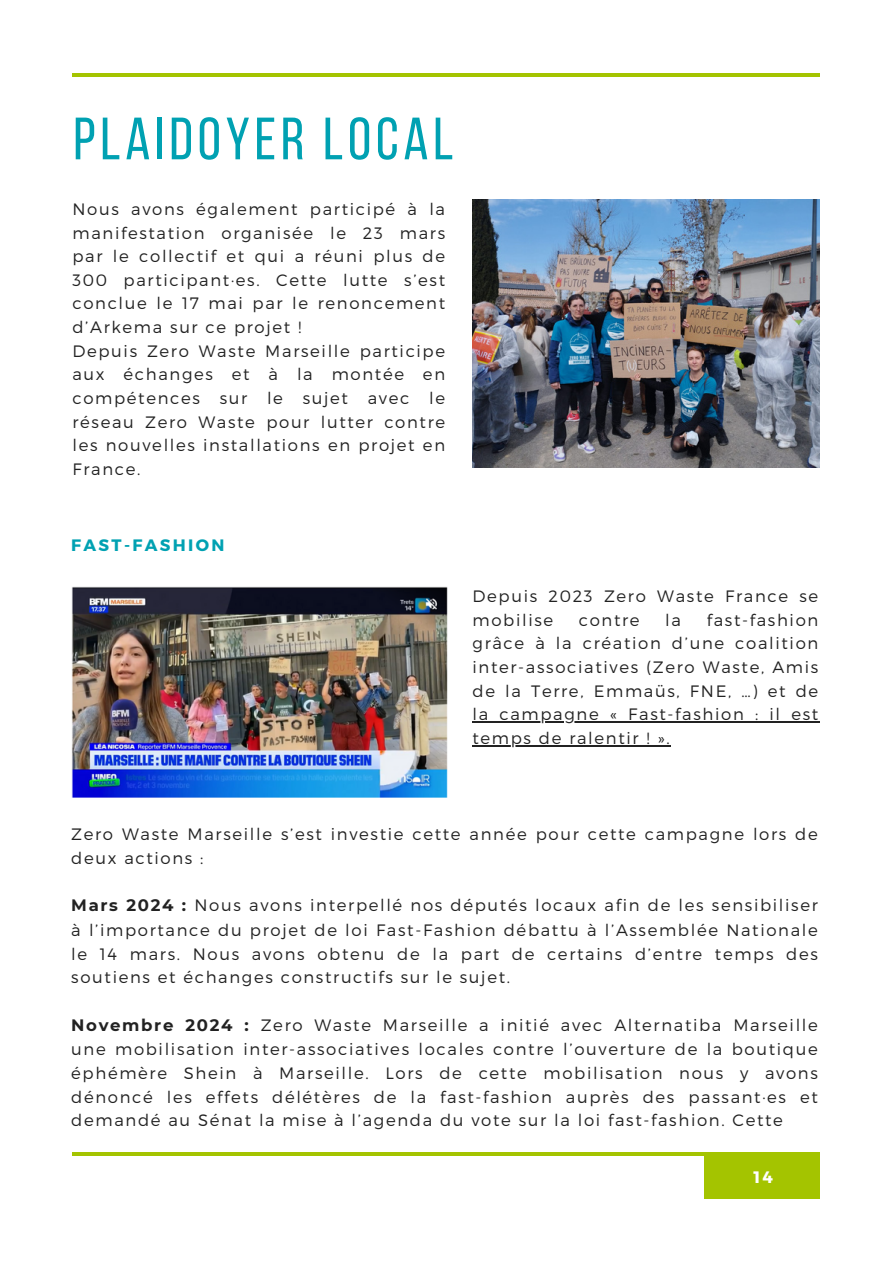
<style>
.page{position:relative;width:894px;height:1264px;background:#fff}
.page>*{position:absolute;margin:0;border:0;box-sizing:border-box;transform-origin:0 0}
.t1{font:59.55px "Bebas Neue";letter-spacing:.08em;color:#00a1b2}
.t2{font:300 16.5px/23.7px "Montserrat";letter-spacing:.1em;color:#222;text-align:justify}
.t3{font:700 16.5px "Montserrat";letter-spacing:.14em;color:#00a1b2}
.t4{font:700 16.5px "Montserrat";color:#fff}
.s1{font-weight:700}
</style>
<div class="page">
<hr style="left:72px;top:73px;width:747px;height:4px;background:#a4c400">
<div style="left:704px;top:1152px;width:115px;height:46px;background:#a4c400"></div>
<hr style="left:72px;top:1152px;width:747px;height:3px;background:#a4c400">
<img style="left:472px;top:199px;width:347px;height:268px">
<img style="left:71px;top:586px;width:376px;height:212px">
<hr style="left:472px;top:721px;width:347px;height:1px;background:#222">
<hr style="left:472px;top:745px;width:199px;height:1px;background:#222">
<h1 class="t1" style="left:73px;top:115px;width:381px">PLAIDOYER LOCAL</h1>
<p class="t2" style="left:72px;top:196px;width:374px">Nous avons également participé à la manifestation organisée le 23 mars par le collectif et qui a réuni plus de 300 participant·es. Cette lutte s’est conclue le 17 mai par le renoncement d’Arkema sur ce projet !</p>
<p class="t2" style="left:72px;top:338px;width:374px">Depuis Zero Waste Marseille participe aux échanges et à la montée en compétences sur le sujet avec le réseau Zero Waste pour lutter contre les nouvelles installations en projet en France.</p>
<p class="t3" style="left:71px;top:534px;width:154px">FAST-FASHION</p>
<h2 class="t2" style="left:472px;top:583px;width:347px">Depuis 2023 Zero Waste France se mobilise</h2>
<h2 class="t2" style="left:472px;top:607px;width:347px;text-indent:234px">fast-fashion grâce à la création d’une coalition inter-associatives (Zero Waste, Amis de la Terre, Emmaüs, FNE, …) et de</h2>
<p class="t2" style="left:472px;top:701px;width:347px">la campagne « Fast-fashion : il est</p>
<p class="t2" style="left:472px;top:725px;width:199px">temps de ralentir ! ».</p>
<h2 class="t2" style="left:578px;top:607px;width:62px">contre</h2>
<h2 class="t2" style="left:665px;top:607px;width:17px">la</h2>
<p class="t2" style="left:71px;top:822px;width:747px">Zero Waste Marseille s’est investie cette année pour cette campagne lors de deux actions :</p>
<p class="t2" style="left:71px;top:892px;width:747px"><span class="s1">Mars 2024 :</span> Nous avons interpellé nos députés locaux afin de les sensibiliser à l’importance du projet de loi Fast-Fashion débattu à l’Assemblée Nationale le 14 mars. Nous avons obtenu de la part de certains d’entre temps des soutiens et échanges constructifs sur le sujet.</p>
<p class="t2" style="left:71px;top:1012px;width:747px"><span class="s1">Novembre 2024 :</span> Zero Waste Marseille a initié avec Alternatiba Marseille une mobilisation inter-associatives locales contre l’ouverture de la boutique éphémère Shein à Marseille. Lors de cette mobilisation nous y avons dénoncé les effets délétères de la fast-fashion auprès des passant·es et demandé au Sénat la mise à l’agenda du vote sur la loi fast-fashion. Cette</p>
<p class="t4" style="left:753px;top:1166px;width:21px">14</p>
</div>
